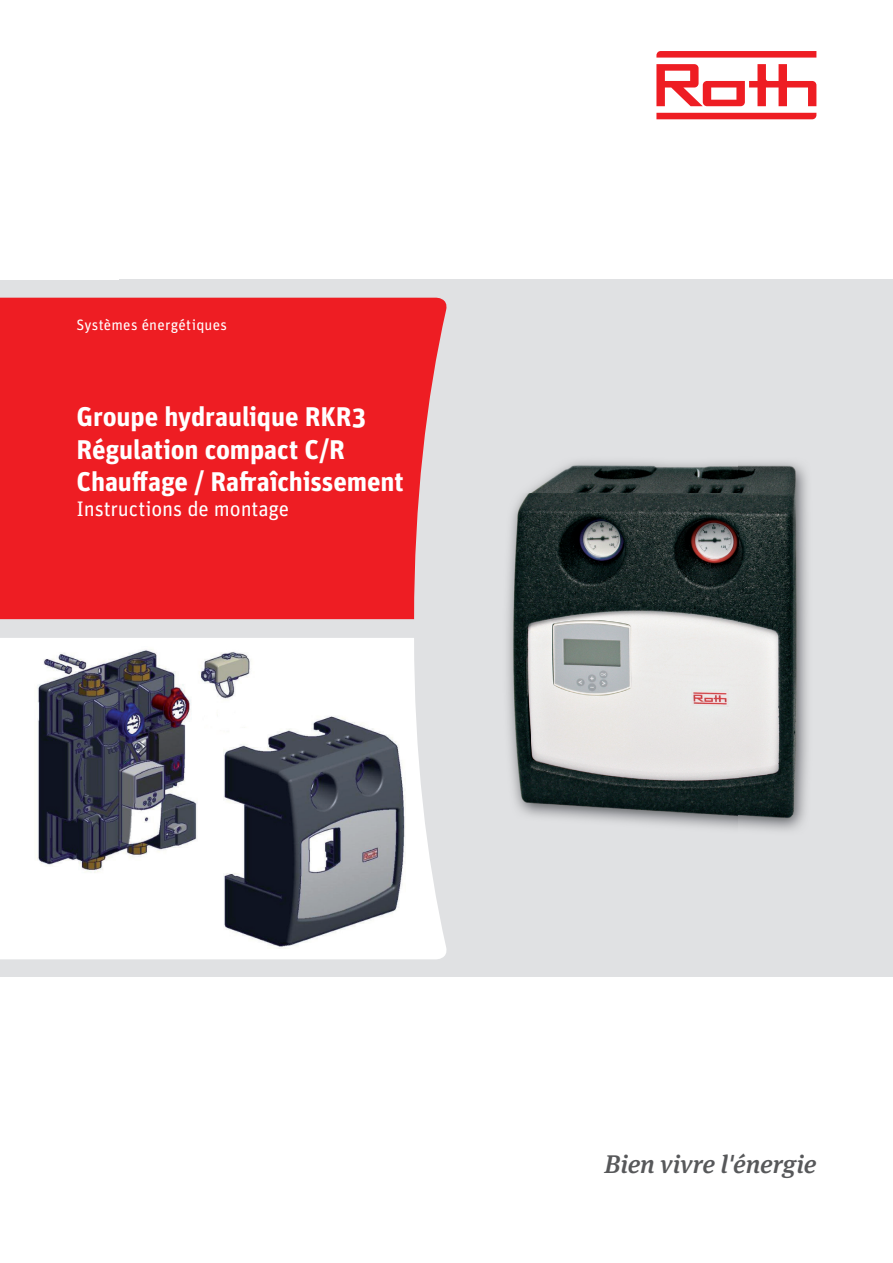
<style>
.page{position:relative;width:893px;height:1263px;background:#fff}
.page>*{position:absolute;margin:0;border:0;box-sizing:border-box;transform-origin:0 0}
.t1{font:700 27px/32.4px "Unit OT";letter-spacing:-.005em;color:#fff}
.t2{font:italic 500 25.5px "Meta Serif OT";letter-spacing:-.005em;color:#57585a}
.t3{font:21px "Unit OT";letter-spacing:-.005em;color:#fff}
.t4{font:15px "Unit OT";letter-spacing:.02em;color:#fff}
</style>
<div class="page">
<svg style="left:656px;top:113px;width:160px;height:6px"></svg>
<svg style="left:656px;top:51px;width:160px;height:7px"></svg>
<svg style="left:656px;top:64px;width:160px;height:42px"></svg>
<img style="left:119px;top:280px;width:774px;height:696px">
<div style="left:0;top:298px;width:449px;height:321px;background:#ee1d23"></div>
<svg style="left:119px;top:638px;width:330px;height:321px"></svg>
<img style="left:37px;top:646px;width:370px;height:303px">
<p class="t4" style="left:77px;top:316px;width:152px">Systèmes énergétiques</p>
<p class="t1" style="left:77px;top:400px;width:329px">Groupe hydraulique RKR3<br>Régulation compact C/R<br>Chauffage / Rafraîchissement</p>
<p class="t3" style="left:77px;top:496px;width:214px">Instructions de montage</p>
<p class="t2" style="left:605px;top:1148px;width:213px">Bien vivre l'énergie</p>
</div>
